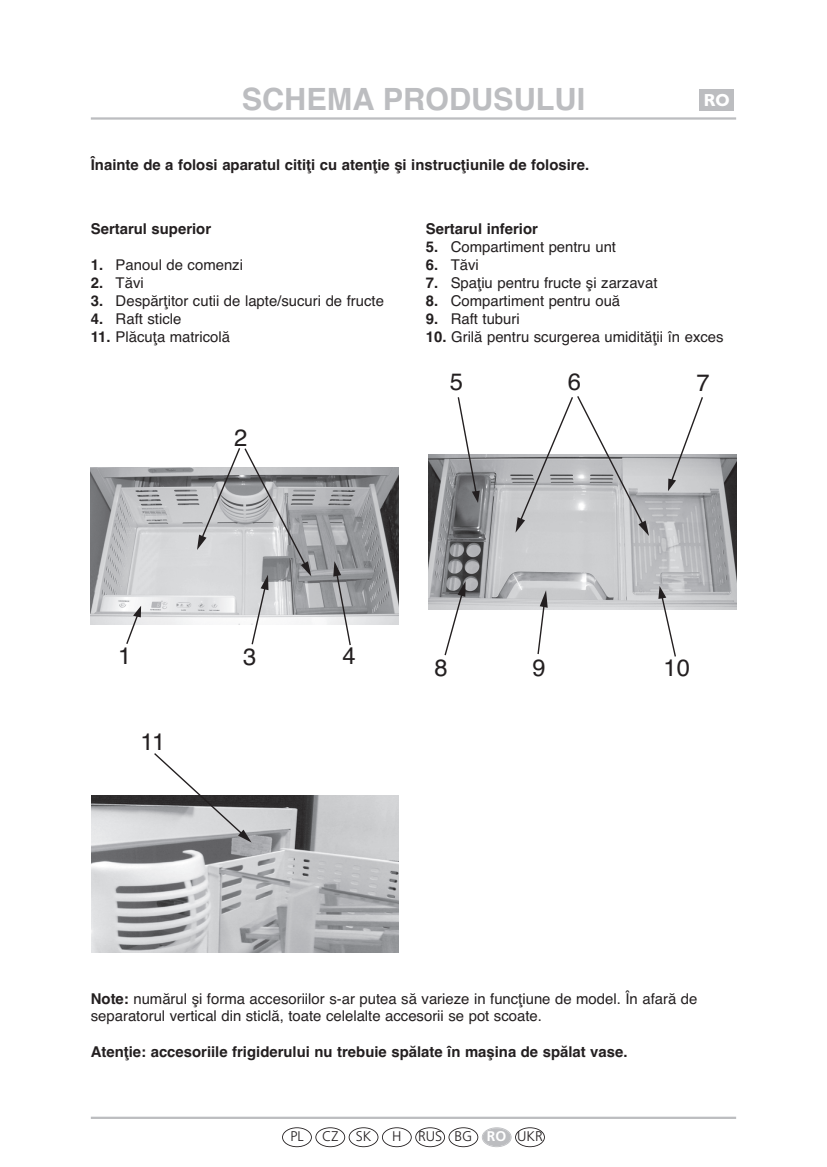
<style>
.page{position:relative;width:827px;height:1167px;background:#fff}
.page>*{position:absolute;margin:0;border:0;box-sizing:border-box;transform-origin:0 0}
.t1{font:700 30.62px "Helvetica";color:#bcbdc0}
.t2{font:23.8px "Helvetica";color:#231f20}
.t3{font:700 17.5px "Humanist 521 BT";color:#fff}
.t4{font:14.88px/17.8px "Helvetica";color:#231f20}
.t5{font:700 14.88px "Helvetica";color:#231f20}
.t6{font:300 14px "Frutiger";color:#231f20}
.s1{font-weight:700}
.s2{font-weight:700;color:#fff}
</style>
<div class="page">
<img style="left:428px;top:454px;width:308px;height:156px">
<svg style="left:443px;top:581px;width:22px;height:75px"></svg>
<svg style="left:536px;top:590px;width:11px;height:65px"></svg>
<svg style="left:658px;top:586px;width:19px;height:71px"></svg>
<svg style="left:515px;top:396px;width:134px;height:140px"></svg>
<svg style="left:456px;top:397px;width:23px;height:106px"></svg>
<svg style="left:668px;top:397px;width:36px;height:94px"></svg>
<img style="left:91px;top:795px;width:307px;height:157px">
<svg style="left:153px;top:753px;width:98px;height:89px"></svg>
<hr style="left:91px;top:117px;width:645px;height:3px;background:#bcbdc0">
<div style="left:699px;top:89px;width:35px;height:21px;background:#bcbdc0"></div>
<img style="left:91px;top:467px;width:307px;height:157px">
<svg style="left:125px;top:606px;width:16px;height:38px"></svg>
<svg style="left:333px;top:561px;width:19px;height:85px"></svg>
<svg style="left:197px;top:448px;width:114px;height:197px"></svg>
<hr style="left:91px;top:1116px;width:645px;height:3px;background:#bcbdc0">
<div style="left:515px;top:1127px;width:30px;height:20px;border:2px solid #231f20;border-radius:50%"></div>
<div style="left:282px;top:1127px;width:30px;height:20px;border:2px solid #231f20;border-radius:50%"></div>
<div style="left:482px;top:1128px;width:28px;height:18px;background:#bcbdc0;border-radius:50%"></div>
<div style="left:482px;top:1127px;width:29px;height:20px;border:2px solid #bcbdc0;border-radius:50%"></div>
<div style="left:315px;top:1127px;width:30px;height:20px;border:2px solid #231f20;border-radius:50%"></div>
<div style="left:448px;top:1127px;width:30px;height:20px;border:2px solid #231f20;border-radius:50%"></div>
<div style="left:415px;top:1127px;width:30px;height:20px;border:2px solid #231f20;border-radius:50%"></div>
<div style="left:382px;top:1127px;width:29px;height:20px;border:2px solid #231f20;border-radius:50%"></div>
<div style="left:348px;top:1127px;width:30px;height:20px;border:2px solid #231f20;border-radius:50%"></div>
<h1 class="t1" style="left:242px;top:88px;width:345px">SCHEMA PRODUSULUI</h1>
<p class="t3" style="left:704px;top:94px;width:27px">RO</p>
<p class="t5" style="left:91px;top:159px;width:499px">Înainte de a folosi aparatul citiţi cu atenţie şi instrucţiunile de folosire.</p>
<p class="t5" style="left:91px;top:224px;width:122px">Sertarul superior</p>
<p class="t4" style="left:91px;top:257px;width:154px"><span class="s1">1.</span> Panoul de comenzi</p>
<p class="t4" style="left:91px;top:275px;width:54px"><span class="s1">2.</span> Tăvi</p>
<p class="t4" style="left:91px;top:293px;width:294px"><span class="s1">3.</span> Despărţitor cutii de lapte/sucuri de fructe</p>
<p class="t4" style="left:91px;top:311px;width:92px"><span class="s1">4.</span> Raft sticle</p>
<p class="t4" style="left:91px;top:329px;width:141px"><span class="s1">11.</span> Plăcuţa matricolă</p>
<h2 class="t2" style="left:234px;top:429px;width:15px">2</h2>
<p class="t5" style="left:426px;top:224px;width:113px">Sertarul inferior</p>
<p class="t4" style="left:426px;top:240px;width:192px"><span class="s1">5.</span> Compartiment pentru unt</p>
<p class="t4" style="left:426px;top:257px;width:54px"><span class="s1">6.</span> Tăvi</p>
<p class="t4" style="left:426px;top:275px;width:233px"><span class="s1">7.</span> Spaţiu pentru fructe şi zarzavat</p>
<p class="t4" style="left:426px;top:293px;width:196px"><span class="s1">8.</span> Compartiment pentru ouă</p>
<p class="t4" style="left:426px;top:311px;width:95px"><span class="s1">9.</span> Raft tuburi</p>
<p class="t4" style="left:426px;top:329px;width:299px"><span class="s1">10.</span> Grilă pentru scurgerea umidităţii în exces</p>
<h2 class="t2" style="left:450px;top:373px;width:15px">5</h2>
<h2 class="t2" style="left:567px;top:373px;width:15px">6</h2>
<h2 class="t2" style="left:696px;top:374px;width:15px">7</h2>
<h2 class="t2" style="left:118px;top:647px;width:15px">1</h2>
<h2 class="t2" style="left:243px;top:647px;width:15px">3</h2>
<h2 class="t2" style="left:342px;top:647px;width:15px">4</h2>
<h2 class="t2" style="left:140px;top:732px;width:26px">11</h2>
<h2 class="t2" style="left:434px;top:659px;width:15px">8</h2>
<h2 class="t2" style="left:532px;top:658px;width:15px">9</h2>
<h2 class="t2" style="left:663px;top:659px;width:28px">10</h2>
<p class="t4" style="left:91px;top:991px;width:608px"><span class="s1">Note:</span> numărul şi forma accesoriilor s-ar putea să varieze in funcţiune de model. În afară de separatorul vertical din sticlă, toate celelalte accesorii se pot scoate.</p>
<p class="t5" style="left:91px;top:1046px;width:538px">Atenţie: accesoriile frigiderului nu trebuie spălate în maşina de spălat vase.</p>
<p class="t6" style="left:290px;top:1131px;width:15px">PL</p>
<p class="t6" style="left:322px;top:1131px;width:51px">CZ SK</p>
<p class="t6" style="left:392px;top:1131px;width:152px">H RUS BG <span class="s2">RO</span> UKR</p>
</div>
